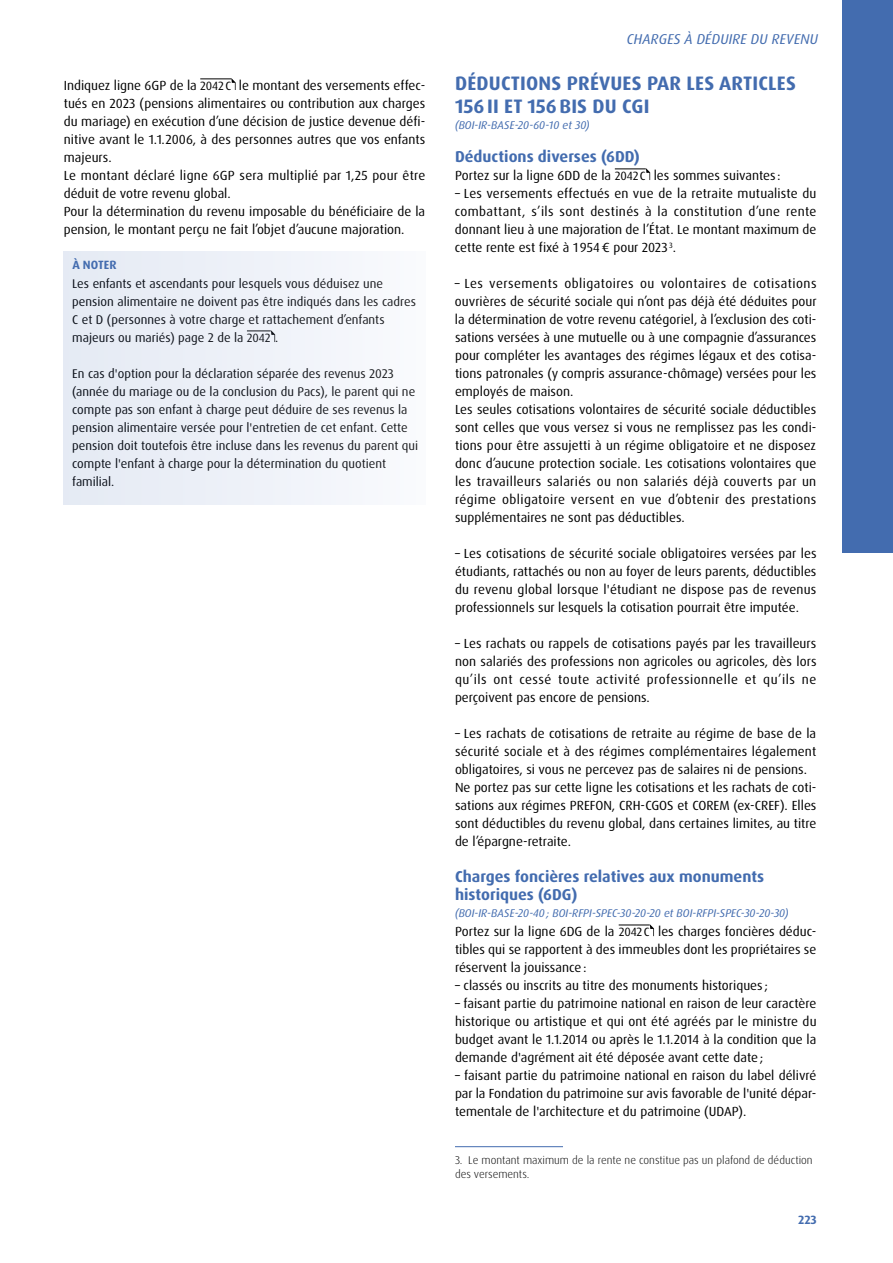
<style>
.page{position:relative;width:893px;height:1263px;background:#fff}
.page>*{position:absolute;margin:0;border:0;box-sizing:border-box;transform-origin:0 0}
.t1{font:700 19.5px/22.5px "Dax Pro";letter-spacing:.01em;color:#436caf}
.t2{font:700 15.75px/18px "Dax Pro";color:#436caf}
.t3{font:italic 14.25px "Dax Pro";letter-spacing:.01em;color:#436caf}
.t4{font:13.2px/18px "Dax Pro";color:#000;text-align:justify}
.t5{font:12.6px/18px "Dax Pro";color:#000}
.t6{font:700 12px "Dax Pro";letter-spacing:.005em;color:#436caf}
.t7{font:italic 11.25px "Dax Pro";color:#436caf}
.t8{font:300 11.25px/13.5px "Dax Pro";color:#000}
.s1{font-size:12px}
</style>
<div class="page">
<div style="left:842px;top:0;width:51px;height:553px;background:#436caf"></div>
<hr style="left:200px;top:78px;width:31px;height:1px;background:#000">
<svg style="left:231px;top:78px;width:5px;height:12px"></svg>
<div style="left:64px;top:252px;width:361px;height:252px;background:#eef1f8"></div>
<hr style="left:615px;top:168px;width:31px;height:1px;background:#000">
<hr style="left:619px;top:924px;width:30px;height:1px;background:#000">
<svg style="left:646px;top:168px;width:4px;height:12px"></svg>
<svg style="left:649px;top:924px;width:5px;height:12px"></svg>
<hr style="left:455px;top:1146px;width:108px;height:1px;background:#436caf">
<p class="t4" style="left:64px;top:76px;width:363px;text-align:left">Indiquez ligne 6GP de la <span class="s1">2042C</span> le montant des versements effec&shy;tués en 2023 (pensions alimentaires ou contribution aux charges du mariage) en exécution d’une décision de justice devenue défi&shy;nitive avant le 1.1.2006, à des personnes autres que vos enfants majeurs.<br>Le montant déclaré ligne 6GP sera multiplié par 1,25 pour être déduit de votre revenu global.<br>Pour la détermination du revenu imposable du bénéficiaire de la pension, le montant perçu ne fait l’objet d’aucune majoration.</p>
<p class="t6" style="left:72px;top:257px;width:46px">À NOTER</p>
<p class="t5" style="left:72px;top:275px;width:345px">Les enfants et ascendants pour lesquels vous déduisez une pension alimentaire ne doivent pas être indiqués dans les cadres C et D (personnes à votre charge et rattachement d’enfants majeurs ou mariés) page 2 de la <span class="s1">2042</span> .</p>
<p class="t5" style="left:72px;top:365px;width:347px">En cas d'option pour la déclaration séparée des revenus 2023 (année du mariage ou de la conclusion du Pacs), le parent qui ne compte pas son enfant à charge peut déduire de ses revenus la pension alimentaire versée pour l'entretien de cet enfant. Cette pension doit toutefois être incluse dans les revenus du parent qui compte l'enfant à charge pour la détermination du quotient familial.</p>
<p class="t3" style="left:627px;top:30px;width:193px">CHARGES À DÉDUIRE DU REVENU</p>
<h1 class="t1" style="left:455px;top:72px;width:342px">DÉDUCTIONS PRÉVUES PAR LES ARTICLES<br>156II ET 156BIS DU CGI</h1>
<p class="t7" style="left:455px;top:118px;width:136px">(BOI-IR-BASE-20-60-10 et 30)</p>
<p class="t2" style="left:455px;top:148px;width:186px">Déductions diverses (6DD)</p>
<p class="t4" style="left:455px;top:166px;width:327px">Portez sur la ligne 6DD de la <span class="s1">2042C</span> les sommes suivantes :</p>
<p class="t4" style="left:455px;top:184px;width:363px">– Les versements effectués en vue de la retraite mutualiste du combattant, s’ils sont destinés à la constitution d’une rente donnant lieu à une majoration de l’État. Le montant maximum de cette rente est fixé à 1954€ pour 2023 <sup>3</sup>.</p>
<p class="t4" style="left:455px;top:274px;width:363px;text-align:left">– Les versements obligatoires ou volontaires de cotisations ouvrières de sécurité sociale qui n’ont pas déjà été déduites pour la détermination de votre revenu catégoriel, à l’exclusion des coti&shy;sations versées à une mutuelle ou à une compagnie d’assurances pour compléter les avantages des régimes légaux et des cotisa&shy;tions patronales (y compris assurance-chômage) versées pour les employés de maison.<br>Les seules cotisations volontaires de sécurité sociale déductibles sont celles que vous versez si vous ne remplissez pas les condi&shy;tions pour être assujetti à un régime obligatoire et ne disposez donc d’aucune protection sociale. Les cotisations volontaires que les travailleurs salariés ou non salariés déjà couverts par un régime obligatoire versent en vue d’obtenir des prestations supplémentaires ne sont pas déductibles.</p>
<p class="t4" style="left:455px;top:544px;width:363px">– Les cotisations de sécurité sociale obligatoires versées par les étudiants, rattachés ou non au foyer de leurs parents, déductibles du revenu global lorsque l'étudiant ne dispose pas de revenus professionnels sur lesquels la cotisation pourrait être imputée.</p>
<p class="t4" style="left:455px;top:635px;width:363px">– Les rachats ou rappels de cotisations payés par les travailleurs non salariés des professions non agricoles ou agricoles, dès lors qu’ils ont cessé toute activité professionnelle et qu’ils ne perçoivent pas encore de pensions.</p>
<p class="t4" style="left:455px;top:725px;width:363px;text-align:left">– Les rachats de cotisations de retraite au régime de base de la sécurité sociale et à des régimes complémentaires légalement obligatoires, si vous ne percevez pas de salaires ni de pensions.<br>Ne portez pas sur cette ligne les cotisations et les rachats de coti&shy;sations aux régimes PREFON, CRH-CGOS et COREM (ex-CREF). Elles sont déductibles du revenu global, dans certaines limites, au titre de l’épargne-retraite.</p>
<p class="t2" style="left:455px;top:868px;width:311px">Charges foncières relatives aux monuments historiques (6DG)</p>
<p class="t7" style="left:455px;top:905px;width:335px">(BOI-IR-BASE-20-40; BOI-RFPI-SPEC-30-20-20 et BOI-RFPI-SPEC-30-20-30)</p>
<p class="t4" style="left:455px;top:922px;width:363px">Portez sur la ligne 6DG de la <span class="s1">2042C</span> les charges foncières déduc&shy;tibles qui se rapportent à des immeubles dont les propriétaires se réservent la jouissance:</p>
<p class="t4" style="left:455px;top:976px;width:314px">– classés ou inscrits au titre des monuments historiques ;</p>
<p class="t4" style="left:455px;top:994px;width:363px">– faisant partie du patrimoine national en raison de leur caractère historique ou artistique et qui ont été agréés par le ministre du budget avant le 1.1.2014 ou après le 1.1.2014 à la condition que la demande d'agrément ait été déposée avant cette date;</p>
<p class="t4" style="left:455px;top:1067px;width:363px">– faisant partie du patrimoine national en raison du label délivré par la Fondation du patrimoine sur avis favorable de l'unité dépar&shy;tementale de l'architecture et du patrimoine (UDAP).</p>
<p class="t8" style="left:455px;top:1154px;width:359px">3. Le montant maximum de la rente ne constitue pas un plafond de déduction des versements.</p>
<p class="t6" style="left:798px;top:1212px;width:20px">223</p>
</div>
